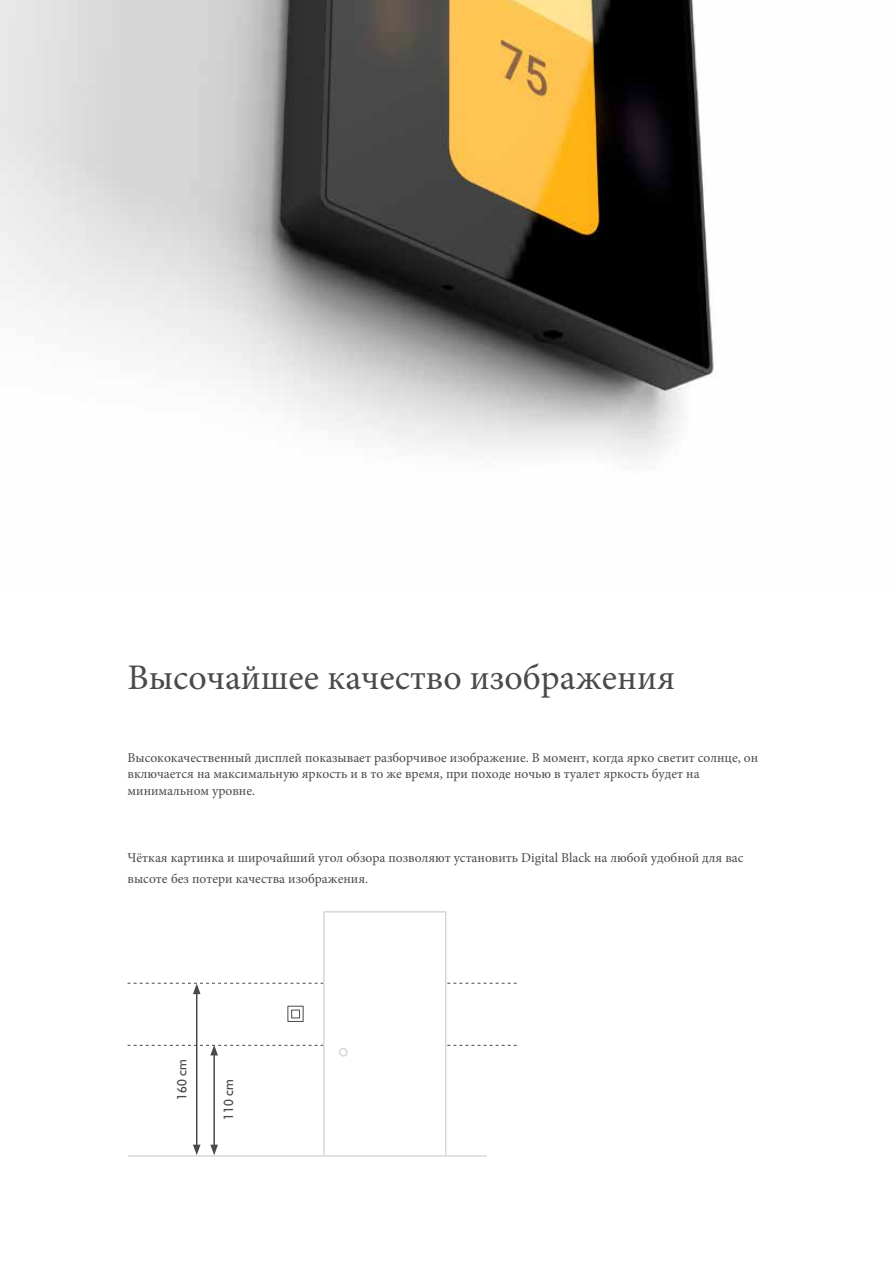
<style>
.page{position:relative;width:893px;height:1263px;background:#fff}
.page>*{position:absolute;margin:0;border:0;box-sizing:border-box;transform-origin:0 0}
.t1{font:36px "Minion Pro";color:#4a4a49}
.t2{font:13.5px/16.4px "Minion Pro";color:#4a4a49}
.t3{font:13.5px "Humanist 521 BT";color:#4a4a49}
</style>
<div class="page">
<hr style="left:128px;top:1155px;width:358px;height:2px;background:#d8d8d8">
<div style="left:323px;top:911px;width:123px;height:244px;background:#fff;border:2px solid #d8d8d8"></div>
<div style="left:339px;top:1048px;width:9px;height:9px;border:2px solid #d8d8d8;border-radius:50%"></div>
<svg style="left:287px;top:1006px;width:17px;height:16px"></svg>
<div style="left:291px;top:1010px;width:9px;height:8px;background:#fff;border:1px solid #4a4a49"></div>
<hr style="left:196px;top:992px;width:1px;height:155px;background:#4a4a49">
<svg style="left:193px;top:1145px;width:8px;height:10px"></svg>
<svg style="left:128px;top:983px;width:389px;height:11px"></svg>
<hr style="left:213px;top:1053px;width:2px;height:94px;background:#4a4a49">
<svg style="left:210px;top:1145px;width:8px;height:10px"></svg>
<svg style="left:128px;top:1045px;width:389px;height:10px"></svg>
<img style="left:0;top:0;width:716px;height:460px">
<h1 class="t1" style="left:128px;top:653px;width:549px">Высочайшее качество изображения</h1>
<p class="t2" style="left:128px;top:750px;width:632px">Высококачественный дисплей показывает разборчивое изображение. В момент, когда ярко светит солнце, он включается на максимальную яркость и в то же время, при походе ночью в туалет яркость будет на минимальном уровне.</p>
<p class="t2" style="left:128px;top:847px;width:617px;line-height:21px">Чёткая картинка и широчайший угол обзора позволяют установить Digital Black на любой удобной для вас высоте без потери качества изображения.</p>
<p class="t3" style="left:173px;top:1100px;width:42px;rotate:-90deg">160 cm</p>
<p class="t3" style="left:220px;top:1120px;width:42px;rotate:-90deg">110 cm</p>
</div>
